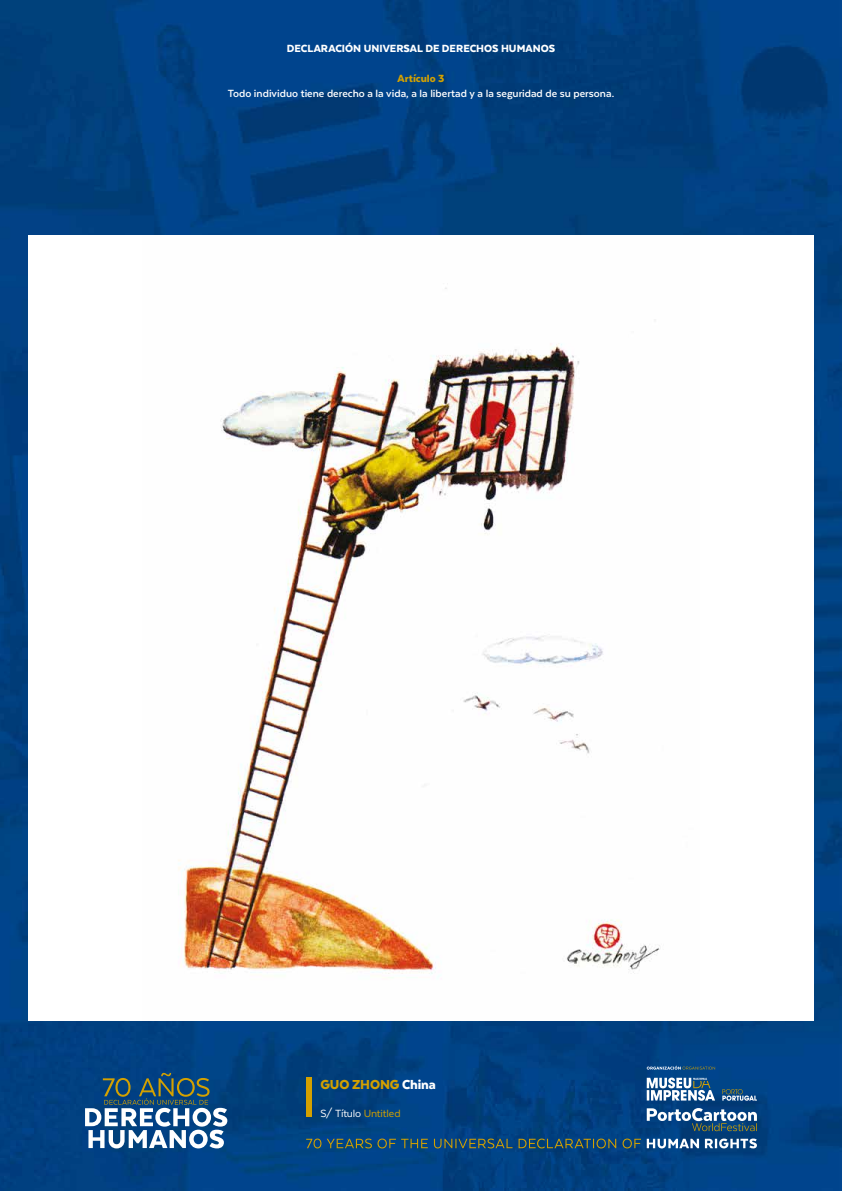
<style>
.page{position:relative;width:842px;height:1191px;background:#fff}
.page>*{position:absolute;margin:0;border:0;box-sizing:border-box;transform-origin:0 0}
.t1{font:900 15px "Texta";letter-spacing:-.01em;color:#d4a100}
.t2{font:700 12px "Texta";color:#fff}
.t3{font:900 12px "Texta";color:#fff}
.t4{font:12px "Texta";letter-spacing:-.015em;color:#fff}
.t5{font:900 12px "Texta";color:#d4a100}
.s1{color:#fff}
.s2{color:#d4a100}
</style>
<div class="page">
<img style="left:0;top:0;width:842px;height:1191px">
<svg style="left:647px;top:1138px;width:110px;height:10px"></svg>
<svg style="left:306px;top:1138px;width:335px;height:10px;background:#315764"></svg>
<svg style="left:647px;top:1108px;width:110px;height:23px"></svg>
<svg style="left:647px;top:1077px;width:68px;height:23px"></svg>
<div style="left:306px;top:1077px;width:6px;height:40px;background:#d4a100"></div>
<svg style="left:85px;top:1072px;width:142px;height:76px"></svg>
<svg style="left:722px;top:1089px;width:35px;height:11px"></svg>
<svg style="left:647px;top:1065px;width:68px;height:4px"></svg>
<div style="left:28px;top:235px;width:786px;height:785px;background:#fff"></div>
<img style="left:178px;top:288px;width:482px;height:690px">
<p class="t3" style="left:287px;top:42px;width:270px">DECLARACIÓN UNIVERSAL DE DERECHOS HUMANOS</p>
<p class="t5" style="left:398px;top:72px;width:48px">Artículo 3</p>
<p class="t2" style="left:228px;top:87px;width:388px">Todo individuo tiene derecho a la vida, a la libertad y a la seguridad de su persona.</p>
<p class="t1" style="left:320px;top:1076px;width:117px">GUO ZHONG <span class="s1">China</span></p>
<p class="t4" style="left:320px;top:1107px;width:82px">S/ Título <span class="s2">Untitled</span></p>
</div>
